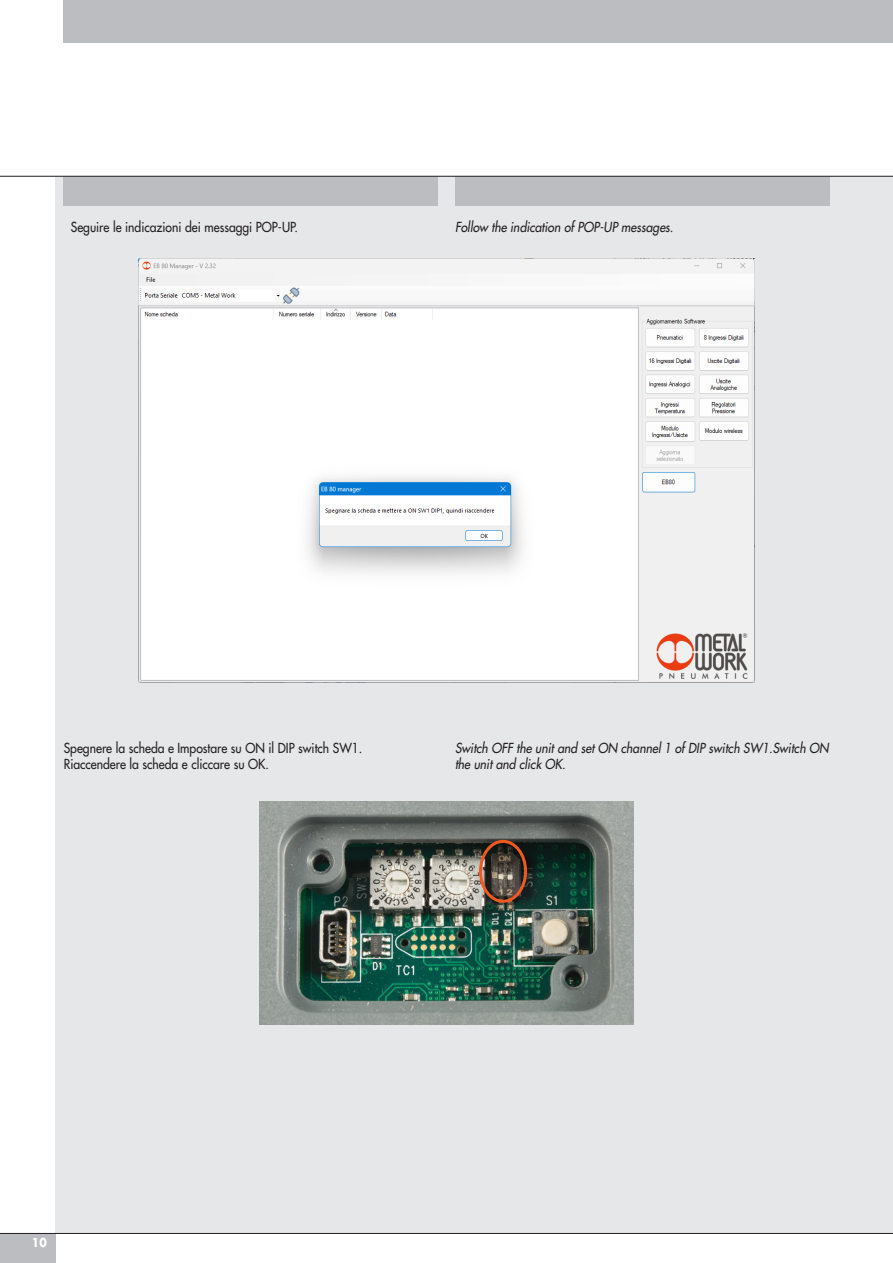
<style>
.page{position:relative;width:893px;height:1263px;background:#fff}
.page>*{position:absolute;margin:0;border:0;box-sizing:border-box;transform-origin:0 0}
.t1{font:500 13.5px "Futura Std";color:#231f20;scale:.9 1}
.t2{font:italic 500 13.5px/15.6px "Futura Std";color:#231f20;scale:.9 1}
.t3{font:700 12px "Futura Std";color:#fff;scale:.9 1}
</style>
<div class="page">
<div style="left:0;top:1233px;width:55px;height:30px;background:#bcbdc0"></div>
<div style="left:64px;top:0;width:829px;height:43px;background:#bcbdc0"></div>
<div style="left:55px;top:176px;width:838px;height:1057px;background:#e6e7e9"></div>
<div style="left:64px;top:176px;width:374px;height:30px;background:#bcbdc0"></div>
<div style="left:455px;top:176px;width:374px;height:30px;background:#bcbdc0"></div>
<hr style="left:0;top:1233px;width:893px;height:1px;background:#231f20">
<img style="left:138px;top:258px;width:617px;height:424px">
<img style="left:260px;top:801px;width:373px;height:224px">
<div style="left:479px;top:840px;width:48px;height:63px;border:3px solid #f15921;border-radius:50%"></div>
<hr style="left:0;top:176px;width:893px;height:1px;background:#231f20">
<p class="t1" style="left:71px;top:219px;width:254px">Seguire le indicazioni dei messaggi POP-UP.</p>
<p class="t2" style="left:455px;top:220px;width:244px">Follow the indication of POP-UP messages.</p>
<p class="t1" style="left:64px;top:740px;width:333px">Spegnere la scheda e Impostare su ON il DIP switch SW1.</p>
<p class="t1" style="left:64px;top:755px;width:229px">Riaccendere la scheda e cliccare su OK.</p>
<p class="t2" style="left:455px;top:741px;width:417px">Switch OFF the unit and set ON channel 1 of DIP switch SW1.Switch ON the unit and click OK.</p>
<p class="t3" style="left:32px;top:1235px;width:18px">10</p>
</div>
